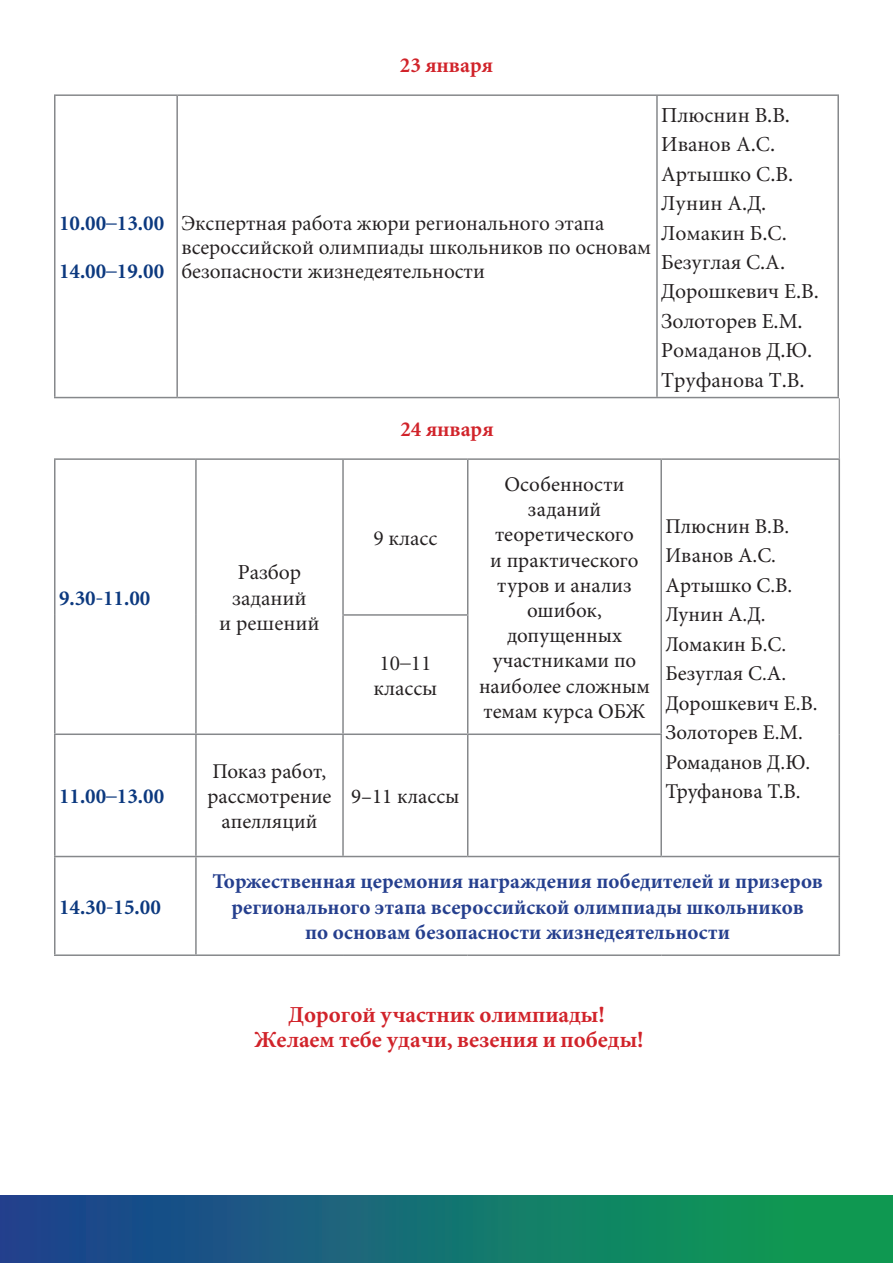
<style>
.page{position:relative;width:893px;height:1263px;background:#fff}
.page>*{position:absolute;margin:0;border:0;box-sizing:border-box;transform-origin:0 0}
.t1{font:700 22.5px "Miniature";color:#d1232a}
.t2{font:21px/25.2px "Minion Pro";color:#231f20;text-align:center}
.t3{font:21px/25.2px "Miniature";color:#231f20}
.t4{font:700 21px/25.2px "Minion Pro";color:#253f8e;text-align:center}
.t5{font:700 21px "Miniature";color:#0c397f}
.t6{font:700 21px "Miniature";color:#d1232a}
</style>
<div class="page">
<div style="left:0;top:1196px;width:893px;height:67px;background:linear-gradient(to right,#1e3f94,#0da34d)"></div>
<hr style="left:54px;top:94px;width:123px;height:2px;background:#86888b">
<hr style="left:54px;top:96px;width:2px;height:301px;background:#86888b">
<hr style="left:177px;top:94px;width:480px;height:2px;background:#86888b">
<hr style="left:176px;top:96px;width:2px;height:301px;background:#86888b">
<hr style="left:657px;top:94px;width:182px;height:2px;background:#86888b">
<hr style="left:656px;top:96px;width:2px;height:301px;background:#86888b">
<hr style="left:837px;top:96px;width:2px;height:301px;background:#86888b">
<hr style="left:54px;top:397px;width:123px;height:1px;background:#86888b">
<hr style="left:177px;top:397px;width:480px;height:1px;background:#86888b">
<hr style="left:657px;top:397px;width:182px;height:1px;background:#86888b">
<hr style="left:839px;top:398px;width:1px;height:60px;background:#86888b">
<hr style="left:54px;top:458px;width:142px;height:2px;background:#86888b">
<hr style="left:54px;top:460px;width:2px;height:155px;background:#86888b">
<hr style="left:196px;top:458px;width:147px;height:2px;background:#86888b">
<hr style="left:195px;top:460px;width:2px;height:155px;background:#86888b">
<hr style="left:343px;top:458px;width:125px;height:2px;background:#86888b">
<hr style="left:342px;top:460px;width:2px;height:154px;background:#86888b">
<hr style="left:468px;top:458px;width:193px;height:2px;background:#86888b">
<hr style="left:467px;top:460px;width:1px;height:154px;background:#86888b">
<hr style="left:661px;top:458px;width:179px;height:2px;background:#86888b">
<hr style="left:660px;top:460px;width:2px;height:155px;background:#86888b">
<hr style="left:838px;top:460px;width:2px;height:155px;background:#86888b">
<hr style="left:54px;top:615px;width:2px;height:118px;background:#86888b">
<hr style="left:195px;top:615px;width:2px;height:118px;background:#86888b">
<hr style="left:342px;top:614px;width:126px;height:2px;background:#86888b">
<hr style="left:342px;top:616px;width:2px;height:117px;background:#86888b">
<hr style="left:467px;top:616px;width:1px;height:117px;background:#86888b">
<hr style="left:660px;top:615px;width:2px;height:118px;background:#86888b">
<hr style="left:838px;top:615px;width:2px;height:119px;background:#86888b">
<hr style="left:54px;top:733px;width:142px;height:2px;background:#86888b">
<hr style="left:54px;top:735px;width:2px;height:121px;background:#86888b">
<hr style="left:196px;top:733px;width:147px;height:2px;background:#86888b">
<hr style="left:195px;top:735px;width:2px;height:121px;background:#86888b">
<hr style="left:343px;top:733px;width:125px;height:2px;background:#86888b">
<hr style="left:342px;top:735px;width:2px;height:121px;background:#86888b">
<hr style="left:468px;top:733px;width:194px;height:2px;background:#86888b">
<hr style="left:467px;top:735px;width:1px;height:121px;background:#86888b">
<hr style="left:660px;top:735px;width:2px;height:121px;background:#86888b">
<hr style="left:838px;top:734px;width:2px;height:122px;background:#86888b">
<hr style="left:54px;top:856px;width:142px;height:1px;background:#86888b">
<hr style="left:54px;top:857px;width:2px;height:97px;background:#86888b">
<hr style="left:196px;top:856px;width:147px;height:1px;background:#86888b">
<hr style="left:195px;top:857px;width:2px;height:97px;background:#86888b">
<hr style="left:343px;top:856px;width:125px;height:1px;background:#86888b">
<hr style="left:468px;top:856px;width:193px;height:1px;background:#86888b">
<hr style="left:661px;top:856px;width:179px;height:1px;background:#86888b">
<hr style="left:838px;top:857px;width:2px;height:97px;background:#86888b">
<hr style="left:54px;top:954px;width:142px;height:2px;background:#86888b">
<hr style="left:196px;top:954px;width:147px;height:2px;background:#86888b">
<hr style="left:343px;top:954px;width:125px;height:2px;background:#86888b">
<hr style="left:468px;top:954px;width:193px;height:2px;background:#86888b">
<hr style="left:661px;top:954px;width:179px;height:2px;background:#86888b">
<p class="t5" style="left:59px;top:213px;width:107px">10.00–13.00</p>
<p class="t5" style="left:59px;top:261px;width:107px">14.00–19.00</p>
<p class="t5" style="left:59px;top:587px;width:93px">9.30-11.00</p>
<p class="t5" style="left:59px;top:786px;width:107px">11.00–13.00</p>
<p class="t5" style="left:59px;top:896px;width:103px">14.30-15.00</p>
<p class="t6" style="left:400px;top:55px;width:95px">23 января</p>
<p class="t3" style="left:181px;top:212px;width:471px;line-height:24px">Экспертная работа жюри регионального этапа всероссийской олимпиады школьников по основам безопасности жизнедеятельности</p>
<p class="t3" style="left:661px;top:103px;width:130px">Плюснин В.В.</p>
<p class="t3" style="left:661px;top:133px;width:115px">Иванов А.С.</p>
<p class="t3" style="left:661px;top:162px;width:133px">Артышко С.В.</p>
<p class="t3" style="left:661px;top:192px;width:107px">Лунин А.Д.</p>
<p class="t3" style="left:661px;top:221px;width:127px">Ломакин Б.С.</p>
<p class="t3" style="left:661px;top:250px;width:125px">Безуглая С.А.</p>
<p class="t3" style="left:661px;top:280px;width:159px">Дорошкевич Е.В.</p>
<p class="t3" style="left:661px;top:309px;width:143px">Золоторев Е.М.</p>
<p class="t3" style="left:661px;top:339px;width:153px">Ромаданов Д.Ю.</p>
<p class="t3" style="left:661px;top:368px;width:145px">Труфанова Т.В.</p>
<p class="t6" style="left:400px;top:419px;width:95px">24 января</p>
<p class="t3" style="left:219px;top:561px;width:102px;text-align:center">Разбор заданий<br>и решений</p>
<p class="t2" style="left:207px;top:759px;width:126px">Показ работ, рассмотрение апелляций</p>
<p class="t3" style="left:373px;top:526px;width:66px">9 класс</p>
<p class="t3" style="left:373px;top:651px;width:65px">10–11 классы</p>
<p class="t2" style="left:351px;top:784px;width:110px">9–11 классы</p>
<p class="t2" style="left:479px;top:472px;width:172px">Особенности заданий теоретического<br>и практического туров и анализ ошибок, допущенных участниками по наиболее сложным темам курса ОБЖ</p>
<p class="t2" style="left:665px;top:514px;width:125px">Плюснин В.В.</p>
<p class="t2" style="left:665px;top:543px;width:112px">Иванов А.С.</p>
<p class="t2" style="left:665px;top:573px;width:128px">Артышко С.В.</p>
<p class="t2" style="left:665px;top:602px;width:102px">Лунин А.Д.</p>
<p class="t2" style="left:665px;top:631px;width:122px">Ломакин Б.С.</p>
<p class="t2" style="left:665px;top:661px;width:122px">Безуглая С.А.</p>
<p class="t2" style="left:665px;top:690px;width:154px">Дорошкевич Е.В.</p>
<p class="t2" style="left:665px;top:720px;width:139px">Золоторев Е.М.</p>
<p class="t2" style="left:665px;top:749px;width:146px">Ромаданов Д.Ю.</p>
<p class="t2" style="left:665px;top:779px;width:137px">Труфанова Т.В.</p>
<p class="t4" style="left:212px;top:869px;width:612px">Торжественная церемония награждения победителей и призеров регионального этапа всероссийской олимпиады школьников<br>по основам безопасности жизнедеятельности</p>
<p class="t1" style="left:288px;top:1003px;width:318px">Дорогой участник олимпиады!</p>
<p class="t1" style="left:254px;top:1029px;width:391px">Желаем тебе удачи, везения и победы!</p>
</div>
